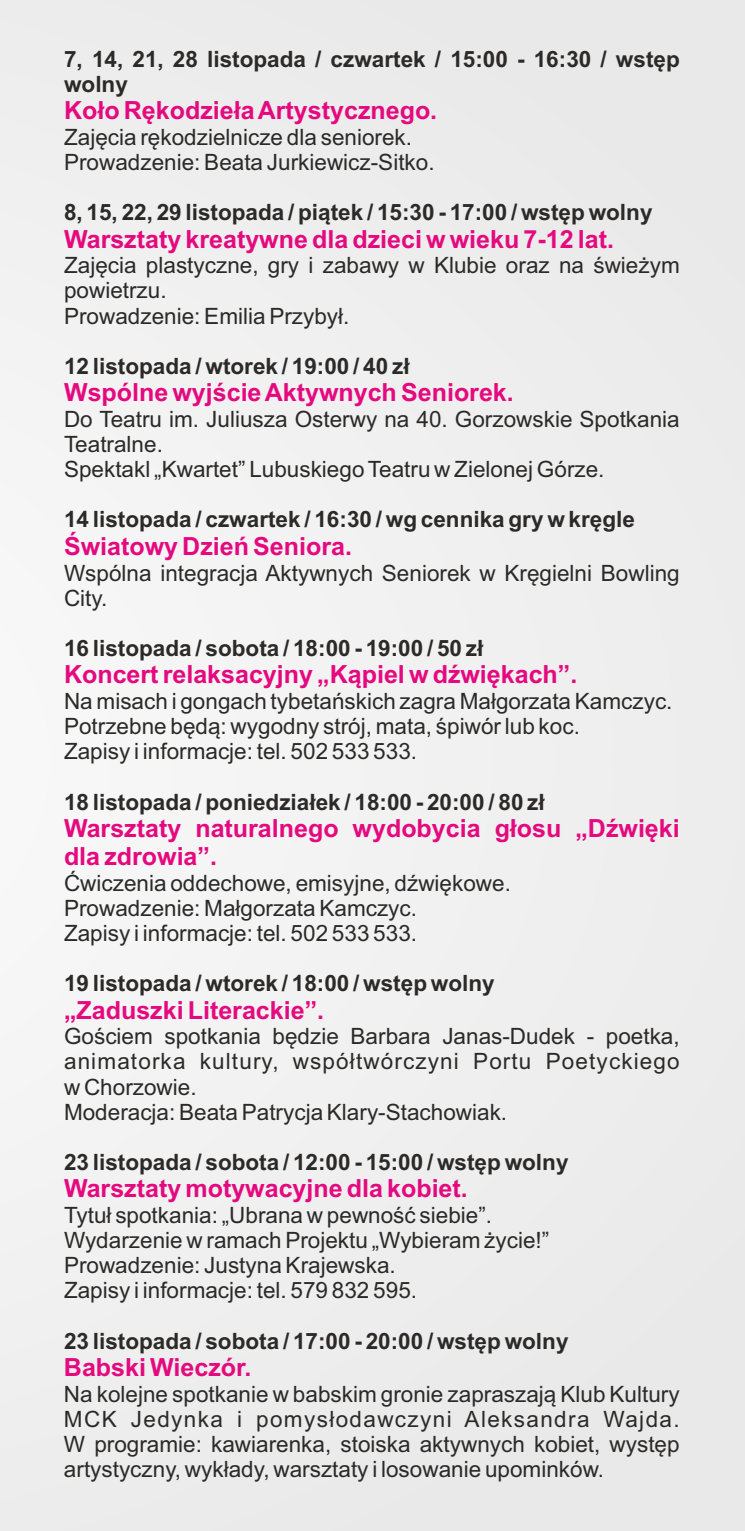
<style>
.page{position:relative;width:745px;height:1531px;background:#fff}
.page>*{position:absolute;margin:0;border:0;box-sizing:border-box;transform-origin:0 0}
.t1{font:700 25px/28px "Arial";color:#e5097f}
.t2{font:22.5px/25.2px "Arial";color:#2b2a29}
.t3{font:700 22.5px/25.2px "Arial";color:#2b2a29}
</style>
<div class="page">
<div style="left:0;top:0;width:744px;height:1531px;background:#efefef"></div>
<p class="t3" style="left:64px;top:48px;width:616px">7, 14, 21, 28 listopada / czwartek / 15:00 - 16:30 / wstęp wolny</p>
<p class="t1" style="left:64px;top:99px;width:374px">Koło Rękodzieła Artystycznego.</p>
<p class="t2" style="left:64px;top:126px;width:372px">Zajęcia rękodzielnicze dla seniorek.<br>Prowadzenie: Beata Jurkiewicz-Sitko.</p>
<p class="t3" style="left:64px;top:202px;width:589px">8, 15, 22, 29 listopada / piątek / 15:30 - 17:00 / wstęp wolny</p>
<p class="t1" style="left:64px;top:227px;width:551px">Warsztaty kreatywne dla dzieci w wieku 7-12 lat.</p>
<p class="t2" style="left:64px;top:255px;width:616px">Zajęcia plastyczne, gry i zabawy w Klubie oraz na świeżym powietrzu.<br>Prowadzenie: Emilia Przybył.</p>
<p class="t3" style="left:64px;top:355px;width:347px">12 listopada / wtorek / 19:00 / 40 zł</p>
<p class="t1" style="left:64px;top:381px;width:451px">Wspólne wyjście Aktywnych Seniorek.</p>
<p class="t2" style="left:64px;top:408px;width:616px">Do Teatru im. Juliusza Osterwy na 40. Gorzowskie Spotkania<br>Teatralne.<br>Spektakl „Kwartet” Lubuskiego Teatru w Zielonej Górze.</p>
<p class="t3" style="left:64px;top:509px;width:572px">14 listopada / czwartek / 16:30 / wg cennika gry w kręgle</p>
<p class="t1" style="left:64px;top:534px;width:289px">Światowy Dzień Seniora.</p>
<p class="t2" style="left:64px;top:562px;width:616px">Wspólna integracja Aktywnych Seniorek w Kręgielni Bowling<br>City.</p>
<p class="t3" style="left:64px;top:637px;width:420px">16 listopada / sobota / 18:00 - 19:00 / 50 zł</p>
<p class="t1" style="left:64px;top:663px;width:514px">Koncert relaksacyjny „Kąpiel w dźwiękach”.</p>
<p class="t2" style="left:64px;top:690px;width:609px">Na misach i gongach tybetańskich zagra Małgorzata Kamczyc.<br>Potrzebne będą: wygodny strój, mata, śpiwór lub koc.<br>Zapisy i informacje: tel. 502 533 533.</p>
<p class="t3" style="left:64px;top:791px;width:482px">18 listopada / poniedziałek / 18:00 - 20:00 / 80 zł</p>
<p class="t1" style="left:64px;top:816px;width:616px">Warsztaty naturalnego wydobycia głosu „Dźwięki dla zdrowia”.</p>
<p class="t2" style="left:64px;top:872px;width:448px">Ćwiczenia oddechowe, emisyjne, dźwiękowe.<br>Prowadzenie: Małgorzata Kamczyc.<br>Zapisy i informacje: tel. 502 533 533.</p>
<p class="t3" style="left:64px;top:973px;width:432px">19 listopada / wtorek / 18:00 / wstęp wolny</p>
<p class="t1" style="left:64px;top:998px;width:261px">„Zaduszki Literackie”.</p>
<p class="t2" style="left:64px;top:1026px;width:617px">Gościem spotkania będzie Barbara Janas-Dudek - poetka, animatorka kultury, współtwórczyni Portu Poetyckiego w Chorzowie.<br>Moderacja: Beata Patrycja Klary-Stachowiak.</p>
<p class="t3" style="left:64px;top:1151px;width:505px">23 listopada / sobota / 12:00 - 15:00 / wstęp wolny</p>
<p class="t1" style="left:64px;top:1177px;width:405px">Warsztaty motywacyjne dla kobiet.</p>
<p class="t2" style="left:64px;top:1204px;width:486px">Tytuł spotkania: „Ubrana w pewność siebie”.<br>Wydarzenie w ramach Projektu „Wybieram życie!” Prowadzenie: Justyna Krajewska.<br>Zapisy i informacje: tel. 579 832 595.</p>
<p class="t3" style="left:64px;top:1330px;width:505px">23 listopada / sobota / 17:00 - 20:00 / wstęp wolny</p>
<p class="t1" style="left:64px;top:1355px;width:189px">Babski Wieczór.</p>
<p class="t2" style="left:64px;top:1383px;width:617px;text-align:justify">Na kolejne spotkanie w babskim gronie zapraszają Klub Kultury MCK Jedynka i pomysłodawczyni Aleksandra Wajda.<br>W programie: kawiarenka, stoiska aktywnych kobiet, występ artystyczny, wykłady, warsztaty i losowanie upominków.</p>
</div>
